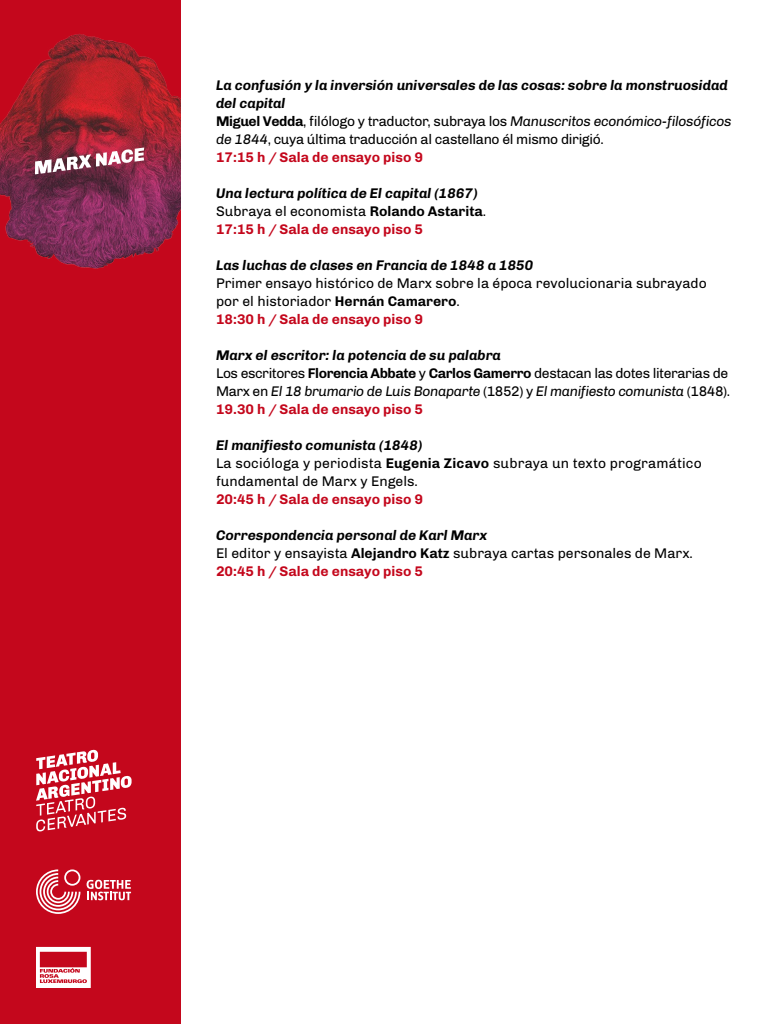
<style>
.page{position:relative;width:768px;height:1024px;background:#fff}
.page>*{position:absolute;margin:0;border:0;box-sizing:border-box;transform-origin:0 0}
.t1{font:14px/18px "Chivo";color:#000}
.t2{font:14px/18px "Chivo";letter-spacing:-.025em;color:#000}
.t3{font:14px/18px "Chivo";letter-spacing:-.03em;color:#000}
.t4{font:italic 700 14px/18px "Chivo";color:#000}
.t5{font:700 14px "Chivo";color:#c4071c}
.s1{font-weight:700;font-style:italic}
.s2{font-weight:700}
.s3{font-style:italic}
.s4{font-weight:700;color:#c4071c}
.s5{font-weight:400;font-style:normal}
.s6{font-style:normal}
.s7{font-style:normal;color:#c4071c}
</style>
<div class="page">
<div style="left:0;top:0;width:181px;height:1024px;background:#c4071c"></div>
<svg style="left:36px;top:750px;width:96px;height:82px"></svg>
<svg style="left:36px;top:869px;width:44px;height:45px"></svg>
<svg style="left:87px;top:880px;width:44px;height:20px"></svg>
<svg style="left:36px;top:947px;width:55px;height:41px"></svg>
<img style="left:0;top:34px;width:181px;height:235px">
<svg style="left:35px;top:148px;width:109px;height:26px;background:#a76c7c"></svg>
<p class="t2" style="left:216px;top:76px;width:517px"><span class="s1">La confusión y la inversión universales de las cosas: sobre la monstruosidad del capital<br></span><span class="s2">Miguel Vedda</span>, filólogo y traductor, subraya los <span class="s3">Manuscritos económico-filosóficos de 1844</span>, cuya última traducción al castellano él mismo dirigió.<br><span class="s4">17:15 h / Sala de ensayo piso 9</span></p>
<p class="t4" style="left:216px;top:184px;width:272px">Una lectura política de El capital (1867)<br><span class="s5">Subraya el economista</span> <span class="s6">Rolando Astarita</span><span class="s5">.<br></span><span class="s7">17:15 h / Sala de ensayo piso 5</span></p>
<p class="t4" style="left:216px;top:256px;width:319px">Las luchas de clases en Francia de 1848 a 1850</p>
<p class="t1" style="left:216px;top:274px;width:492px">Primer ensayo histórico de Marx sobre la época revolucionaria subrayado por el historiador <span class="s2">Hernán Camarero</span>.<br><span class="s4">18:30 h / Sala de ensayo piso 9</span></p>
<p class="t3" style="left:216px;top:346px;width:516px"><span class="s1">Marx el escritor: la potencia de su palabra<br></span>Los escritores <span class="s2">Florencia Abbate</span> y <span class="s2">Carlos Gamerro</span> destacan las dotes literarias de Marx en <span class="s3">El 18 brumario de Luis Bonaparte</span> (1852) y <span class="s3">El manifiesto comunista</span> (1848).<br><span class="s4">19.30 h / Sala de ensayo piso 5</span></p>
<p class="t1" style="left:216px;top:436px;width:487px"><span class="s1">El manifiesto comunista (1848)<br></span>La socióloga y periodista <span class="s2">Eugenia Zicavo</span> subraya un texto programático fundamental de Marx y Engels.</p>
<p class="t5" style="left:216px;top:491px;width:209px">20:45 h / Sala de ensayo piso 9</p>
<p class="t1" style="left:216px;top:526px;width:479px"><span class="s1">Correspondencia personal de Karl Marx<br></span>El editor y ensayista <span class="s2">Alejandro Katz</span> subraya cartas personales de Marx.<br><span class="s4">20:45 h / Sala de ensayo piso 5</span></p>
</div>
